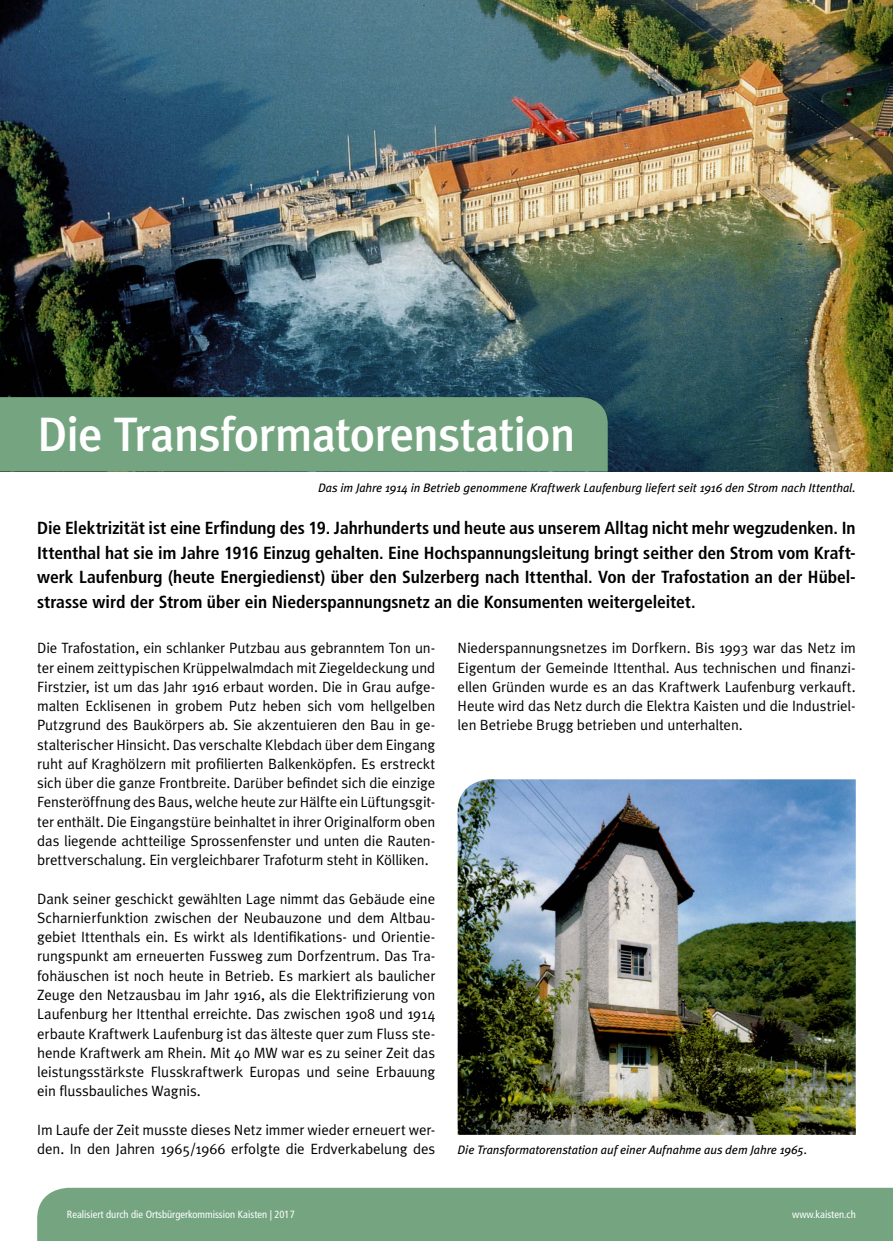
<style>
.page{position:relative;width:893px;height:1241px;background:#fff}
.page>*{position:absolute;margin:0;border:0;box-sizing:border-box;transform-origin:0 0}
.Titel{font:500 48.12px "Meta Plus";letter-spacing:-.02em;color:#fff}
.Lead{font:700 condensed 17.5px/24.5px "Frutiger LT Std";letter-spacing:-.005em;color:#000;text-align:justify}
.Grundtext{font:14.88px/19.2px "Meta Plus Normal";letter-spacing:-.01em;color:#000;text-align:justify}
.Legende_oben{font:italic 12.25px "Meta Plus";letter-spacing:-.005em;color:#000}
.Legende_unten{font:italic 12.25px "Meta Plus";color:#000}
.t1{font:condensed 10.5px "Frutiger LT Std";color:#fff}
</style>
<div class="page">
<img style="left:0;top:0;width:893px;height:471px">
<div style="left:0;top:397px;width:608px;height:74px;background:#74a580"></div>
<div style="left:37px;top:1187px;width:856px;height:53px;background:#74a580"></div>
<img style="left:458px;top:779px;width:398px;height:355px">
<p class="Titel" style="left:37px;top:406px;width:540px">Die Transformatorenstation</p>
<p class="Legende_oben" style="left:318px;top:480px;width:539px">Das im Jahre 1914 in Betrieb genommene Kraftwerk Laufenburg liefert seit 1916 den Strom nach Ittenthal.</p>
<p class="Lead" style="left:37px;top:516px;width:820px">Die Elektrizität ist eine Erfindung des 19. Jahrhunderts und heute aus unserem Alltag nicht mehr wegzudenken. In Ittenthal hat sie im Jahre 1916 Einzug gehalten. Eine Hochspannungsleitung bringt seither den Strom vom Kraft&shy;werk Laufenburg (heute Energiedienst) über den Sulzerberg nach Ittenthal. Von der Trafostation an der Hübel&shy;strasse wird der Strom über ein Niederspannungsnetz an die Konsumenten weitergeleitet.</p>
<p class="Grundtext" style="left:37px;top:638px;width:400px">Die Trafostation, ein schlanker Putzbau aus gebranntem Ton un&shy;ter einem zeittypischen Krüppelwalmdach mit Ziegeldeckung und Firstzier, ist um das Jahr 1916 erbaut worden. Die in Grau aufge&shy;malten Ecklisenen in grobem Putz heben sich vom hellgelben Putzgrund des Baukörpers ab. Sie akzentuieren den Bau in ge&shy;stalterischer Hinsicht. Das verschalte Klebdach über dem Eingang ruht auf Kraghölzern mit profilierten Balkenköpfen. Es erstreckt sich über die ganze Frontbreite. Darüber befindet sich die einzige Fensteröffnung des Baus, welche heute zur Hälfte ein Lüftungsgit&shy;ter enthält. Die Eingangstüre beinhaltet in ihrer Originalform oben das liegende achtteilige Sprossenfenster und unten die Rauten&shy;brettverschalung. Ein vergleichbarer Trafoturm steht in Kölliken.</p>
<p class="Grundtext" style="left:37px;top:888px;width:400px">Dank seiner geschickt gewählten Lage nimmt das Gebäude eine Scharnierfunktion zwischen der Neubauzone und dem Altbau&shy;gebiet Ittenthals ein. Es wirkt als Identifikations- und Orientie&shy;rungspunkt am erneuerten Fussweg zum Dorfzentrum. Das Tra&shy;fohäuschen ist noch heute in Betrieb. Es markiert als baulicher Zeuge den Netzausbau im Jahr 1916, als die Elektrifizierung von Laufenburg her Ittenthal erreichte. Das zwischen 1908 und 1914 erbaute Kraftwerk Laufenburg ist das älteste quer zum Fluss ste&shy;hende Kraftwerk am Rhein. Mit 40 MW war es zu seiner Zeit das leistungsstärkste Flusskraftwerk Europas und seine Erbauung ein flussbauliches Wagnis.</p>
<p class="Grundtext" style="left:37px;top:1119px;width:400px">Im Laufe der Zeit musste dieses Netz immer wieder erneuert wer&shy;den. In den Jahren 1965/1966 erfolgte die Erdverkabelung des</p>
<p class="Grundtext" style="left:458px;top:638px;width:400px">Niederspannungsnetzes im Dorfkern. Bis 1993 war das Netz im Eigentum der Gemeinde Ittenthal. Aus technischen und finanzi&shy;ellen Gründen wurde es an das Kraftwerk Laufenburg verkauft.<br>Heute wird das Netz durch die Elektra Kaisten und die Industriel&shy;len Betriebe Brugg betrieben und unterhalten.</p>
<p class="Legende_unten" style="left:458px;top:1142px;width:351px">Die Transformatorenstation auf einer Aufnahme aus dem Jahre 1965.</p>
<p class="t1" style="left:67px;top:1208px;width:229px">Realisiert durch die Ortsbürgerkommission Kaisten | 2017</p>
<p class="t1" style="left:792px;top:1208px;width:65px">www.kaisten.ch</p>
</div>
